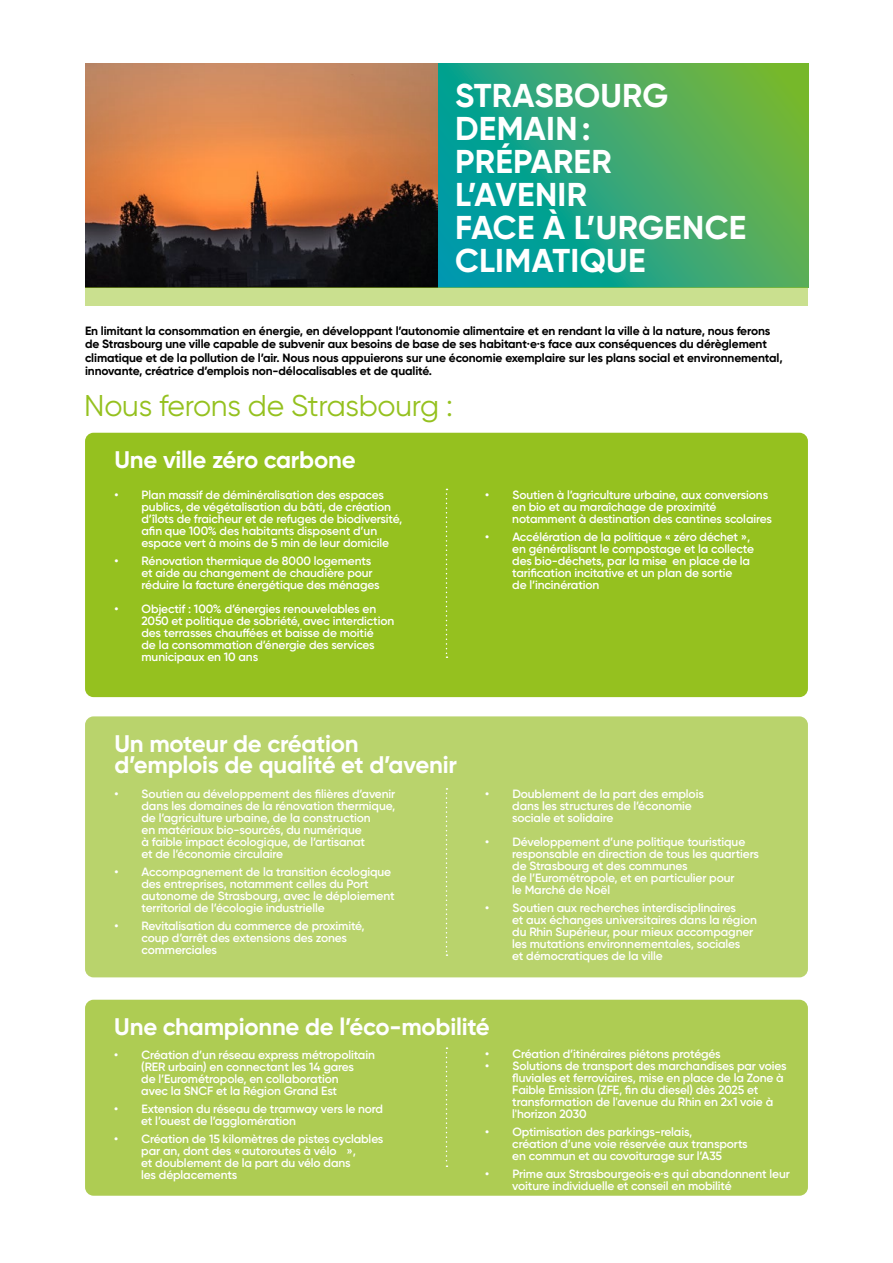
<style>
.page{position:relative;width:893px;height:1263px;background:#fff}
.page>*{position:absolute;margin:0;border:0;box-sizing:border-box;transform-origin:0 0}
.t1{font:700 33px/33px "Gilroy";letter-spacing:.01em;color:#fff}
.t2{font:30px "Gilroy";letter-spacing:-.01em;color:#95c11f}
.t3{font:700 24px/21px "Gilroy";letter-spacing:-.01em;color:#fff}
.t4{font:600 12px/12px "Gilroy";letter-spacing:-.01em;color:#fff}
.t5{font:700 12px/13.5px "Gilroy";letter-spacing:-.01em;color:#000}
</style>
<div class="page">
<svg style="left:438px;top:64px;width:371px;height:224px;background:#35a772"></svg>
<img style="left:85px;top:64px;width:353px;height:224px">
<div style="left:85px;top:433px;width:723px;height:264px;background:#95c11f;border-radius:9px"></div>
<div style="left:85px;top:716px;width:723px;height:261px;background:#b9d36c;border-radius:9px"></div>
<div style="left:85px;top:1000px;width:723px;height:196px;background:#aecc53;border-radius:9px"></div>
<svg style="left:446px;top:489px;width:1px;height:169px"></svg>
<svg style="left:446px;top:788px;width:1px;height:168px"></svg>
<svg style="left:446px;top:1047px;width:1px;height:120px"></svg>
<h1 class="t1" style="left:455px;top:78px;width:293px">STRASBOURG<br>DEMAIN:<br>PRÉPARER<br>L’AVENIR<br>FACE À L’URGENCE<br>CLIMATIQUE</h1>
<p class="t5" style="left:85px;top:324px;width:699px">En limitant la consommation en énergie, en développant l’autonomie alimentaire et en rendant la ville à la nature, nous ferons de Strasbourg une ville capable de subvenir aux besoins de base de ses habitant·e·s face aux conséquences du dérèglement climatique et de la pollution de l’air. Nous nous appuierons sur une économie exemplaire sur les plans social et environnemental, innovante, créatrice d’emplois non-délocalisables et de qualité.</p>
<h2 class="t2" style="left:84px;top:387px;width:370px">Nous ferons de Strasbourg :</h2>
<h3 class="t3" style="left:115px;top:449px;width:243px">Une ville zéro carbone</h3>
<p class="t4" style="left:142px;top:488px;width:262px;text-indent:-27px">• Plan massif de déminéralisation des espaces publics, de végétalisation du bâti, de création d’îlots de fraicheur et de refuges de biodiversité, afin que 100% des habitants disposent d’un espace vert à moins de 5 min de leur domicile</p>
<p class="t4" style="left:142px;top:554px;width:240px;text-indent:-27px">• Rénovation thermique de 8000 logements et aide au changement de chaudière pour réduire la facture énergétique des ménages</p>
<p class="t4" style="left:142px;top:602px;width:254px;text-indent:-27px">• Objectif : 100% d’énergies renouvelables en 2050 et politique de sobriété, avec interdiction des terrasses chauffées et baisse de moitié<br>de la consommation d’énergie des services municipaux en 10 ans</p>
<h3 class="t3" style="left:115px;top:733px;width:344px">Un moteur de création d’emplois de qualité et d’avenir</h3>
<p class="t4" style="left:142px;top:788px;width:255px;text-indent:-27px">• Soutien au développement des filières d’avenir dans les domaines de la rénovation thermique, de l’agriculture urbaine, de la construction<br>en matériaux bio-sourcés, du numérique<br>à faible impact écologique, de l’artisanat<br>et de l’économie circulaire</p>
<p class="t4" style="left:142px;top:866px;width:255px;text-indent:-27px">• Accompagnement de la transition écologique des entreprises, notamment celles du Port autonome de Strasbourg, avec le déploiement territorial de l’écologie industrielle</p>
<p class="t4" style="left:142px;top:920px;width:225px;text-indent:-27px">• Revitalisation du commerce de proximité, coup d’arrêt des extensions des zones commerciales</p>
<p class="t4" style="left:512px;top:488px;width:261px;text-indent:-27px">• Soutien à l’agriculture urbaine, aux conversions en bio et au maraîchage de proximité notamment à destination des cantines scolaires</p>
<p class="t4" style="left:512px;top:530px;width:243px;text-indent:-27px">• Accélération de la politique « zéro déchet », en généralisant le compostage et la collecte des bio-déchets, par la mise en place de la tarification incitative et un plan de sortie<br>de l’incinération</p>
<p class="t4" style="left:512px;top:788px;width:193px;text-indent:-27px">• Doublement de la part des emplois dans les structures de l’économie sociale et solidaire</p>
<p class="t4" style="left:512px;top:836px;width:248px;text-indent:-27px">• Développement d’une politique touristique responsable en direction de tous les quartiers de Strasbourg et des communes<br>de l’Eurométropole, et en particulier pour<br>le Marché de Noël</p>
<p class="t4" style="left:512px;top:902px;width:246px;text-indent:-27px">• Soutien aux recherches interdisciplinaires<br>et aux échanges universitaires dans la région du Rhin Supérieur, pour mieux accompagner les mutations environnementales, sociales<br>et démocratiques de la ville</p>
<h3 class="t3" style="left:114px;top:1016px;width:377px">Une championne de l’éco-mobilité</h3>
<p class="t4" style="left:141px;top:1048px;width:235px;text-indent:-27px">• Création d’un réseau express métropolitain (RER urbain) en connectant les 14 gares<br>de l’Eurométropole, en collaboration<br>avec la SNCF et la Région Grand Est</p>
<p class="t4" style="left:141px;top:1102px;width:243px;text-indent:-27px">• Extension du réseau de tramway vers le nord et l’ouest de l’agglomération</p>
<p class="t4" style="left:141px;top:1132px;width:244px;text-indent:-27px">• Création de 15 kilomètres de pistes cyclables par an, dont des «autoroutes à vélo »,<br>et doublement de la part du vélo dans<br>les déplacements</p>
<p class="t4" style="left:485px;top:1047px;width:237px">• Création d’itinéraires piétons protégés</p>
<p class="t4" style="left:512px;top:1059px;width:276px;text-indent:-27px">• Solutions de transport des marchandises par voies fluviales et ferroviaires, mise en place de la Zone à Faible Emission (ZFE, fin du diesel) dès 2025 et transformation de l'avenue du Rhin en 2x1 voie à l'horizon 2030</p>
<p class="t4" style="left:512px;top:1125px;width:237px;text-indent:-27px">• Optimisation des parkings-relais,<br>création d’une voie réservée aux transports en commun et au covoiturage sur l’A35</p>
<p class="t4" style="left:512px;top:1167px;width:279px;text-indent:-27px">• Prime aux Strasbourgeois·e·s qui abandonnent leur voiture individuelle et conseil en mobilité</p>
</div>
